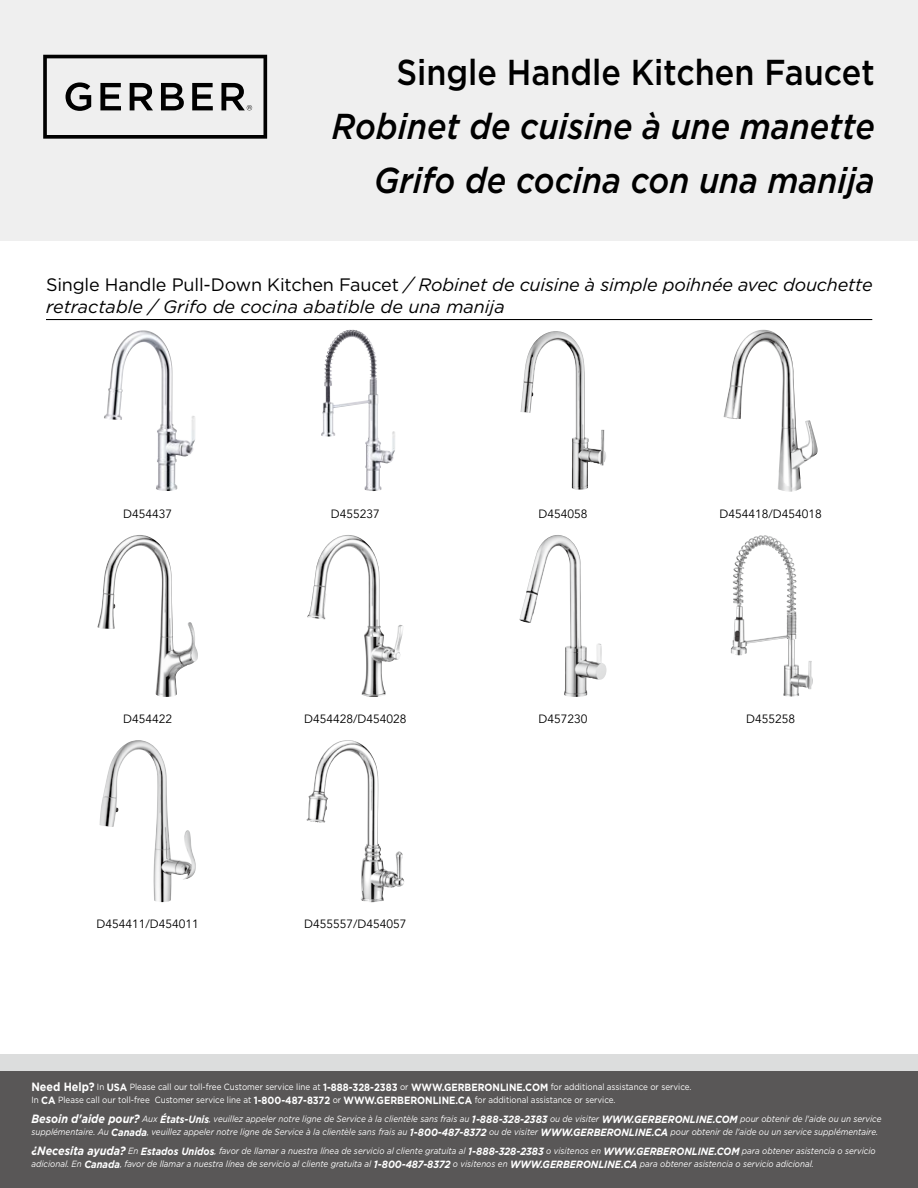
<style>
.page{position:relative;width:918px;height:1188px;background:#fff}
.page>*{position:absolute;margin:0;border:0;box-sizing:border-box;transform-origin:0 0}
.t1{font:italic 500 36px/54px "Gotham";color:#000;text-align:right;scale:.9 1}
.t2{font:500 36px "Gotham";color:#000;scale:.9 1}
.t3{font:italic 18px/21.6px "Gotham";letter-spacing:-.01em;color:#000}
.t4{font:12px "Avenir";color:#000}
.t5{font:italic 9px/12.8px "Gotham";color:#fff;scale:.9 1}
.t6{font:9px/12.8px "Gotham";color:#fff;scale:.9 1}
.s1{font-style:normal}
.s2{font-weight:700;font-size:12px}
.s3{font-weight:700;font-size:10.5px}
</style>
<div class="page">
<div style="left:0;top:1054px;width:918px;height:134px;background:#dcdddd"></div>
<div style="left:0;top:0;width:918px;height:241px;background:#efefef"></div>
<div style="left:0;top:1071px;width:918px;height:117px;background:#595757"></div>
<svg style="left:43px;top:55px;width:224px;height:84px"></svg>
<hr style="left:46px;top:319px;width:826px;height:1px;background:#000">
<img style="left:104px;top:331px;width:36px;height:89px">
<img style="left:321px;top:330px;width:48px;height:110px">
<img style="left:521px;top:331px;width:85px;height:159px">
<img style="left:724px;top:330px;width:58px;height:144px">
<img style="left:97px;top:536px;width:101px;height:161px">
<img style="left:307px;top:535px;width:78px;height:162px">
<img style="left:519px;top:535px;width:81px;height:162px">
<img style="left:732px;top:535px;width:31px;height:110px">
<img style="left:100px;top:742px;width:96px;height:160px">
<img style="left:307px;top:740px;width:41px;height:83px">
<h1 class="t2" style="left:396px;top:48px;width:533px">Single Handle Kitchen Faucet</h1>
<h1 class="t1" style="left:332px;top:98px;width:605px">Robinet de cuisine à une manette<br>Grifo de cocina con una manija</h1>
<h2 class="t3" style="left:46px;top:274px;width:828px"><span class="s1">Single Handle Pull-Down Kitchen Faucet</span> / Robinet de cuisine à simple poihnée avec douchette retractable / Grifo de cocina abatible de una manija</h2>
<h3 class="t4" style="left:123px;top:506px;width:50px">D454437</h3>
<h3 class="t4" style="left:331px;top:506px;width:50px">D455237</h3>
<h3 class="t4" style="left:539px;top:506px;width:50px">D454058</h3>
<h3 class="t4" style="left:719px;top:506px;width:104px">D454418/D454018</h3>
<h3 class="t4" style="left:123px;top:711px;width:50px">D454422</h3>
<h3 class="t4" style="left:304px;top:711px;width:104px">D454428/D454028</h3>
<h3 class="t4" style="left:538px;top:711px;width:50px">D457230</h3>
<h3 class="t4" style="left:746px;top:711px;width:50px">D455258</h3>
<h3 class="t4" style="left:97px;top:917px;width:104px">D454411/D454011</h3>
<h3 class="t4" style="left:304px;top:917px;width:104px">D455557/D454057</h3>
<p class="t6" style="left:31px;top:1081px;width:735px"><span class="s2">Need Help?</span> In <span class="s3">USA</span> Please call our toll-free Customer service line at <span class="s3">1-888-328-2383</span> or <span class="s3">WWW.GERBERONLINE.COM</span> for additional assistance or service.<br>In <span class="s3">CA</span> Please call our toll-free Customer service line at <span class="s3">1-800-487-8372</span> or <span class="s3">WWW.GERBERONLINE.CA</span> for additional assistance or service.</p>
<p class="t5" style="left:31px;top:1113px;width:946px"><span class="s2">Besoin d'aide pour?</span> Aux <span class="s3">États-Unis</span>, veuillez appeler notre ligne de Service à la clientèle sans frais au <span class="s3">1-888-328-2383</span> ou de visiter <span class="s3">WWW.GERBERONLINE.COM</span> pour obtenir de l'aide ou un service supplémentaire. Au <span class="s3">Canada</span>, veuillez appeler notre ligne de Service à la clientèle sans frais au <span class="s3">1-800-487-8372</span> ou de visiter <span class="s3">WWW.GERBERONLINE.CA</span> pour obtenir de l'aide ou un service supplémentaire.</p>
<p class="t5" style="left:31px;top:1145px;width:940px"><span class="s2">¿Necesita ayuda?</span> En <span class="s3">Estados Unidos</span>, favor de llamar a nuestra línea de servicio al cliente gratuita al <span class="s3">1-888-328-2383</span> o visitenos en <span class="s3">WWW.GERBERONLINE.COM</span> para obtener asistencia o servicio adicional. En <span class="s3">Canada</span>, favor de llamar a nuestra línea de servicio al cliente gratuita al <span class="s3">1-800-487-8372</span> o visitenos en <span class="s3">WWW.GERBERONLINE.CA</span> para obtener asistencia o servicio adicional.</p>
</div>
